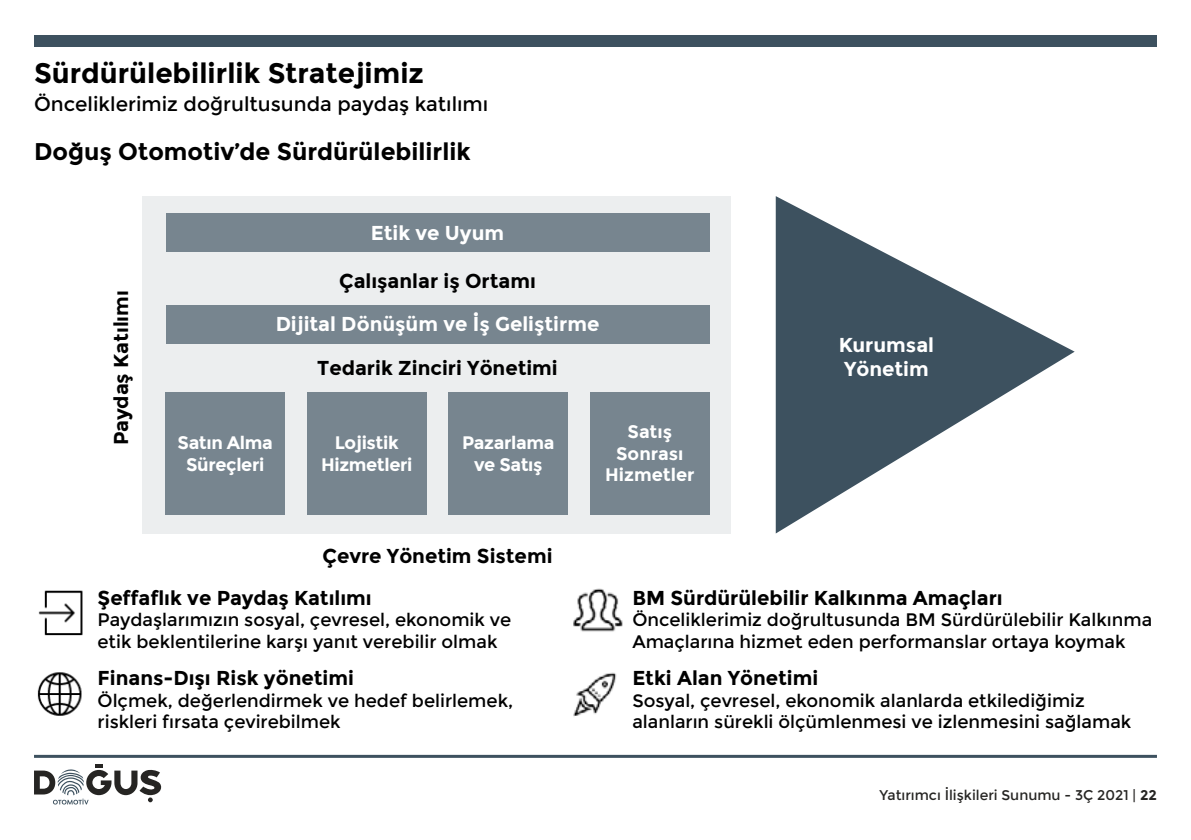
<style>
.page{position:relative;width:1191px;height:840px;background:#fff}
.page>*{position:absolute;margin:0;border:0;box-sizing:border-box;transform-origin:0 0}
.t1{font:700 28px "Montserrat";color:#000}
.t2{font:700 24px "Montserrat";color:#000}
.t3{font:700 20px "Montserrat";color:#000}
.t4{font:700 20px/24px "Montserrat";color:#fff}
.t5{font:20px "Montserrat";color:#000}
.t6{font:18px/21.6px "Montserrat";color:#000}
.t7{font:700 18px/21.6px "Montserrat";letter-spacing:-.02em;color:#fff;text-align:center}
.t8{font:700 18px/21.6px "Montserrat";color:#fff;text-align:center}
.t9{font:14px "Montserrat";color:#262523}
.s1{font-weight:700}
</style>
<div class="page">
<div style="left:34px;top:35px;width:1123px;height:12px;background:#3d515f"></div>
<hr style="left:34px;top:754px;width:1123px;height:3px;background:#3d515f">
<svg style="left:34px;top:764px;width:128px;height:40px"></svg>
<img style="left:38px;top:590px;width:45px;height:46px">
<img style="left:37px;top:672px;width:45px;height:44px">
<img style="left:573px;top:588px;width:49px;height:44px">
<img style="left:573px;top:672px;width:44px;height:45px">
<div style="left:142px;top:196px;width:588px;height:337px;background:#eceeef"></div>
<div style="left:166px;top:213px;width:543px;height:38px;background:#77858f"></div>
<div style="left:166px;top:391px;width:119px;height:123px;background:#77858f"></div>
<div style="left:307px;top:391px;width:119px;height:123px;background:#77858f"></div>
<div style="left:590px;top:391px;width:119px;height:123px;background:#77858f"></div>
<div style="left:449px;top:391px;width:119px;height:123px;background:#77858f"></div>
<div style="left:166px;top:305px;width:543px;height:38px;background:#77858f"></div>
<svg style="left:775px;top:196px;width:299px;height:337px"></svg>
<h1 class="t1" style="left:34px;top:57px;width:391px">Sürdürülebilirlik Stratejimiz</h1>
<p class="t5" style="left:34px;top:92px;width:456px">Önceliklerimiz doğrultusunda paydaş katılımı</p>
<h2 class="t2" style="left:34px;top:137px;width:438px">Doğuş Otomotiv’de Sürdürülebilirlik</h2>
<p class="t3" style="left:109px;top:445px;width:157px;rotate:-90deg">Paydaş Katılımı</p>
<p class="t4" style="left:371px;top:221px;width:135px">Etik ve Uyum</p>
<p class="t3" style="left:339px;top:269px;width:198px">Çalışanlar iş Ortamı</p>
<p class="t4" style="left:276px;top:312px;width:325px">Dijital Dönüşüm ve İş Geliştirme</p>
<p class="t3" style="left:317px;top:355px;width:242px">Tedarik Zinciri Yönetimi</p>
<p class="t7" style="left:177px;top:431px;width:97px">Satın Alma<br>Süreçleri</p>
<p class="t7" style="left:321px;top:431px;width:93px">Lojistik<br>Hizmetleri</p>
<p class="t8" style="left:605px;top:421px;width:91px">Satış<br>Sonrası<br>Hizmetler</p>
<p class="t7" style="left:462px;top:431px;width:94px">Pazarlama ve Satış</p>
<p class="t3" style="left:322px;top:543px;width:231px">Çevre Yönetim Sistemi</p>
<p class="t4" style="left:838px;top:333px;width:97px">Kurumsal<br>Yönetim</p>
<p class="t3" style="left:98px;top:585px;width:276px">Şeffaflık ve Paydaş Katılımı</p>
<p class="t6" style="left:98px;top:609px;width:415px">Paydaşlarımızın sosyal, çevresel, ekonomik ve etik beklentilerine karşı yanıt verebilir olmak</p>
<p class="t3" style="left:98px;top:665px;width:258px">Finans-Dışı Risk yönetimi</p>
<p class="t6" style="left:98px;top:689px;width:417px">Ölçmek, değerlendirmek ve hedef belirlemek, riskleri fırsata çevirebilmek</p>
<p class="t3" style="left:632px;top:585px;width:372px">BM Sürdürülebilir Kalkınma Amaçları</p>
<p class="t6" style="left:632px;top:609px;width:521px">Önceliklerimiz doğrultusunda BM Sürdürülebilir Kalkınma<br>Amaçlarına hizmet eden performanslar ortaya koymak</p>
<p class="t3" style="left:632px;top:665px;width:187px">Etki Alan Yönetimi</p>
<p class="t6" style="left:632px;top:689px;width:500px">Sosyal, çevresel, ekonomik alanlarda etkilediğimiz alanların sürekli ölçümlenmesi ve izlenmesini sağlamak</p>
<p class="t9" style="left:879px;top:786px;width:279px">Yatırımcı İlişkileri Sunumu - 3Ç 2021 | <span class="s1">22</span></p>
</div>
